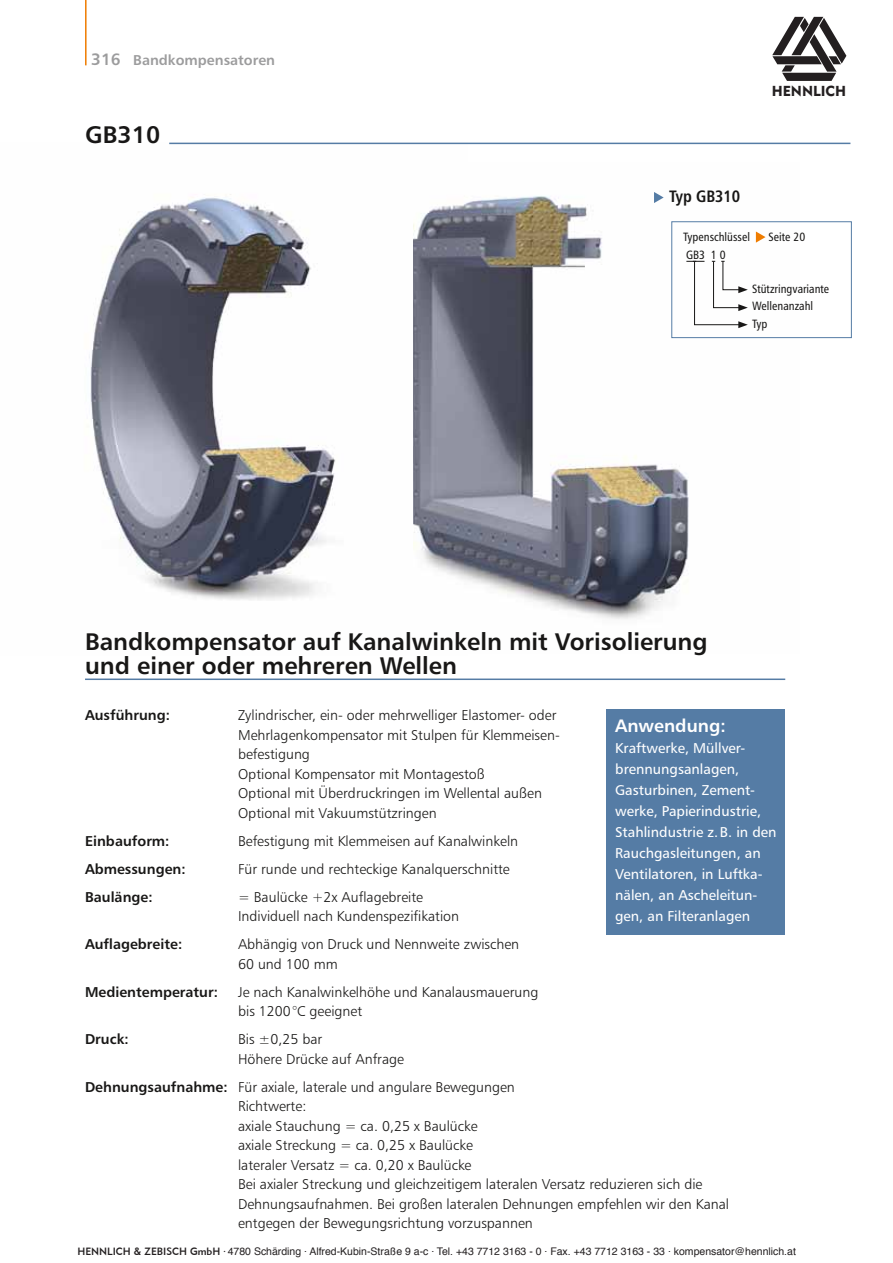
<style>
.page{position:relative;width:893px;height:1263px;background:#fff}
.page>*{position:absolute;margin:0;border:0;box-sizing:border-box;transform-origin:0 0}
.t1{font:24px/24px "Humanist 777 BT Bold B";color:#181716}
.t2{font:18px "Humanist 777 BT Bold B";color:#fff}
.t3{font:16.5px "Humanist 777 BT Bold Condensed B";color:#181716}
.t4{font:14.25px/19.5px "Humanist 777 BT Light B";color:#181716}
.t5{font:14.25px/21px "Humanist 777 BT Roman B";color:#fff}
.t6{font:14.25px "Humanist 777 BT Bold B";color:#181716}
.t7{font:14.25px "Humanist 777 BT Bold B";color:#9c9c9d}
.t8{font:14.25px "Geometric 415 BT Black A";color:#231f20}
.t9{font:12px/17.2px "Humanist 777 BT Roman Condensed B";color:#181716}
.t10{font:10.5px "Helvetica";color:#231f20}
.s1{font-size:16.5px}
.s2{font-family:"Humanist 777 BT Bold B"}
.s3{font-family:"Geometric 415 BT Medium A"}
</style>
<div class="page">
<hr style="left:85px;top:0;width:2px;height:65px;background:#ef7c00">
<img style="left:89px;top:144px;width:379px;height:456px">
<hr style="left:169px;top:143px;width:681px;height:1px;background:#557ca5">
<img style="left:414px;top:163px;width:386px;height:456px">
<hr style="left:85px;top:678px;width:700px;height:2px;background:#557ca5">
<div style="left:607px;top:709px;width:178px;height:226px;background:#557ca5"></div>
<div style="left:671px;top:221px;width:181px;height:117px;border:1px solid #557ca5"></div>
<svg style="left:756px;top:231px;width:9px;height:12px"></svg>
<svg style="left:686px;top:261px;width:62px;height:67px"></svg>
<svg style="left:654px;top:192px;width:10px;height:11px"></svg>
<svg style="left:772px;top:17px;width:74px;height:64px"></svg>
<p class="t7" style="left:91px;top:51px;width:185px"><span class="s1">316</span> Bandkompensatoren</p>
<h1 class="t1" style="left:85px;top:122px;width:77px">GB310</h1>
<p class="t8" style="left:772px;top:82px;width:76px">HENNLICH</p>
<p class="t3" style="left:669px;top:186px;width:73px">Typ GB310</p>
<p class="t9" style="left:683px;top:228px;width:68px">Typenschlüssel</p>
<p class="t9" style="left:768px;top:228px;width:38px">Seite 20</p>
<p class="t9" style="left:686px;top:246px;width:41px">GB3 1 0</p>
<p class="t9" style="left:752px;top:280px;width:79px">Stützringvariante<br>Wellenanzahl<br>Typ</p>
<h1 class="t1" style="left:85px;top:629px;width:624px">Bandkompensator auf Kanalwinkeln mit Vorisolierung und einer oder mehreren Wellen</h1>
<p class="t6" style="left:85px;top:706px;width:86px">Ausführung:</p>
<p class="t4" style="left:238px;top:705px;width:323px">Zylindrischer, ein- oder mehrwelliger Elastomer- oder Mehrlagenkompensator mit Stulpen für Klemmeisen&shy;befestigung<br>Optional Kompensator mit Montagestoß<br>Optional mit Überdruckringen im Wellental außen Optional mit Vakuumstützringen</p>
<p class="t6" style="left:85px;top:832px;width:86px">Einbauform:</p>
<p class="t4" style="left:238px;top:831px;width:282px">Befestigung mit Klemmeisen auf Kanalwinkeln</p>
<p class="t6" style="left:85px;top:860px;width:102px">Abmessungen:</p>
<p class="t4" style="left:238px;top:859px;width:273px">Für runde und rechteckige Kanalquerschnitte</p>
<p class="t6" style="left:85px;top:888px;width:69px">Baulänge:</p>
<p class="t4" style="left:238px;top:887px;width:223px">= Baulücke +2x Auflagebreite<br>Individuell nach Kundenspezifikation</p>
<p class="t6" style="left:85px;top:935px;width:99px">Auflagebreite:</p>
<p class="t4" style="left:238px;top:934px;width:283px">Abhängig von Druck und Nennweite zwischen<br>60 und 100 mm</p>
<p class="t6" style="left:85px;top:983px;width:134px">Medientemperatur:</p>
<p class="t4" style="left:238px;top:982px;width:302px">Je nach Kanalwinkelhöhe und Kanalausmauerung bis 1200°C geeignet</p>
<p class="t6" style="left:85px;top:1030px;width:45px">Druck:</p>
<p class="t4" style="left:238px;top:1029px;width:167px">Bis ±0,25 bar<br>Höhere Drücke auf Anfrage</p>
<p class="t4" style="left:238px;top:1077px;width:493px;text-indent:-153px"><span class="s2">Dehnungsaufnahme:</span> Für axiale, laterale und angulare Bewegungen<br>Richtwerte:<br>axiale Stauchung = ca. 0,25 x Baulücke<br>axiale Streckung = ca. 0,25 x Baulücke<br>lateraler Versatz = ca. 0,20 x Baulücke<br>Bei axialer Streckung und gleichzeitigem lateralen Versatz reduzieren sich die Dehnungsaufnahmen. Bei großen lateralen Dehnungen empfehlen wir den Kanal entgegen der Bewegungsrichtung vorzuspannen</p>
<p class="t2" style="left:615px;top:714px;width:112px">Anwendung:</p>
<p class="t5" style="left:615px;top:737px;width:163px">Kraftwerke, Müllver&shy;brennungsanlagen,<br>Gasturbinen, Zement&shy;werke, Papierindustrie,<br>Stahlindustrie z.B. in den<br>Rauchgasleitungen, an<br>Ventilatoren, in Luftka&shy;nälen, an Ascheleitun&shy;gen, an Filteranlagen</p>
<p class="t10" style="left:77px;top:1247px;width:720px"><span class="s3">HENNLICH &amp; ZEBISCH GmbH</span> <sup>.</sup> 4780 Schärding . Alfred-Kubin-Straße 9 a-c . Tel. +43 7712 3163 - 0 . Fax. +43 7712 3163 - 33 . kompensator@hennlich.at</p>
</div>
